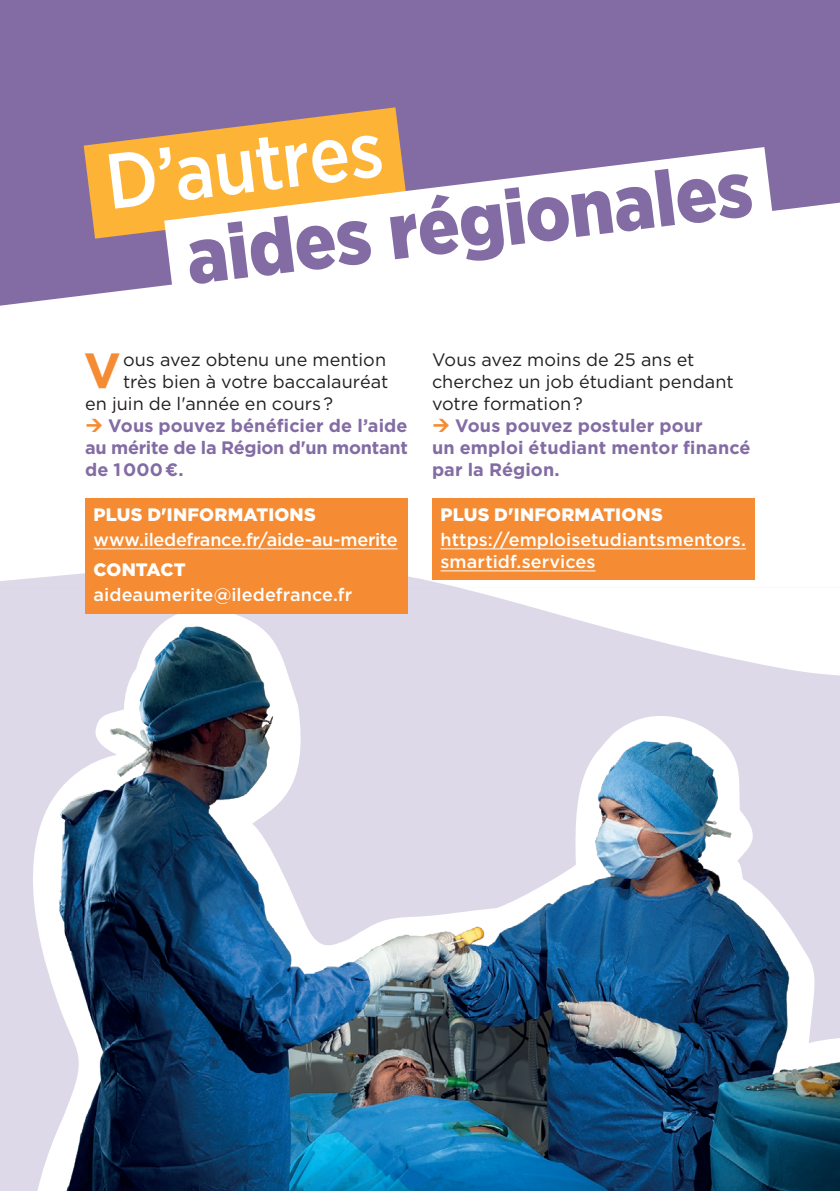
<style>
.page{position:relative;width:840px;height:1191px;background:#fff}
.page>*{position:absolute;margin:0;border:0;box-sizing:border-box;transform-origin:0 0}
.t1{font:900 78px "Gotham Narrow";color:#836ca4}
.t2{font:500 78px "Gotham Narrow";color:#fff}
.Texte_courant_avec_lettrine{font:700 49.4px "Gotham";color:#f58b32}
.Texte_avec_flèche{font:700 18px/22px "Gotham";letter-spacing:.005em;color:#836ca4;text-align:justify}
.Texte_encadré{font:500 18px/22px "Gotham";color:#fff}
.Texte_courant_avec_lettrine-2{font:18px "Gotham";letter-spacing:.005em;color:#231f20}
.Texte_courant{font:18px/22px "Gotham";color:#231f20}
.Titre_encadré{font:900 18px "Gotham";letter-spacing:.01em;color:#fff}
</style>
<div class="page">
<svg style="left:839px;top:675px;width:1px;height:516px"></svg>
<div style="left:0;top:0;width:742px;height:306px;background:#836ca4"></div>
<div style="left:742px;top:0;width:97px;height:89px;background:#836ca4"></div>
<img style="left:0;top:587px;width:839px;height:604px">
<div style="left:0;top:49px;width:505px;height:247px;background:#836ca4"></div>
<svg style="left:65px;top:89px;width:774px;height:217px"></svg>
<div style="left:85px;top:498px;width:323px;height:35px;background:#f58b32"></div>
<div style="left:85px;top:523px;width:323px;height:35px;background:#f58b32"></div>
<hr style="left:94px;top:548px;width:303px;height:1px;background:#fff">
<div style="left:85px;top:553px;width:323px;height:35px;background:#f58b32"></div>
<div style="left:85px;top:578px;width:323px;height:35px;background:#f58b32"></div>
<div style="left:432px;top:498px;width:322px;height:35px;background:#f58b32"></div>
<div style="left:432px;top:523px;width:322px;height:57px;background:#f58b32"></div>
<hr style="left:440px;top:548px;width:305px;height:1px;background:#fff">
<hr style="left:440px;top:570px;width:155px;height:1px;background:#fff">
<p class="t2" style="left:100px;top:133px;width:280px;rotate:-7deg">D’autres</p>
<p class="t1" style="left:180px;top:206px;width:570px;rotate:-7deg">aides régionales</p>
<p class="Texte_courant_avec_lettrine" style="left:84px;top:338px;width:39px">V</p>
<p class="Texte_courant_avec_lettrine-2" style="left:123px;top:348px;width:264px">ous avez obtenu une mention</p>
<p class="Texte_courant_avec_lettrine-2" style="left:123px;top:370px;width:267px">très bien à votre baccalauréat</p>
<p class="Texte_courant_avec_lettrine-2" style="left:85px;top:392px;width:249px">en juin de l'année en cours ?</p>
<p class="Texte_avec_flèche" style="left:85px;top:415px;width:324px;text-indent:23px">Vous pouvez bénéficier de l’aide au mérite de la Région d'un montant de 1 000 €.</p>
<p class="Titre_encadré" style="left:94px;top:502px;width:223px">PLUS D'INFORMATIONS</p>
<p class="Texte_encadré" style="left:94px;top:528px;width:305px">www.iledefrance.fr/aide-au-merite</p>
<p class="Titre_encadré" style="left:94px;top:557px;width:93px">CONTACT</p>
<p class="Texte_encadré" style="left:94px;top:583px;width:260px">aideaumerite@iledefrance.fr</p>
<p class="Texte_courant" style="left:432px;top:348px;width:303px">Vous avez moins de 25 ans et cherchez un job étudiant pendant votre formation ?</p>
<p class="Texte_avec_flèche" style="left:432px;top:415px;width:320px;text-align:left;text-indent:23px">Vous pouvez postuler pour<br>un emploi étudiant mentor financé par la Région.</p>
<p class="Titre_encadré" style="left:440px;top:502px;width:223px">PLUS D'INFORMATIONS</p>
<p class="Texte_encadré" style="left:440px;top:528px;width:307px">https://emploisetudiantsmentors. smartidf.services</p>
</div>
